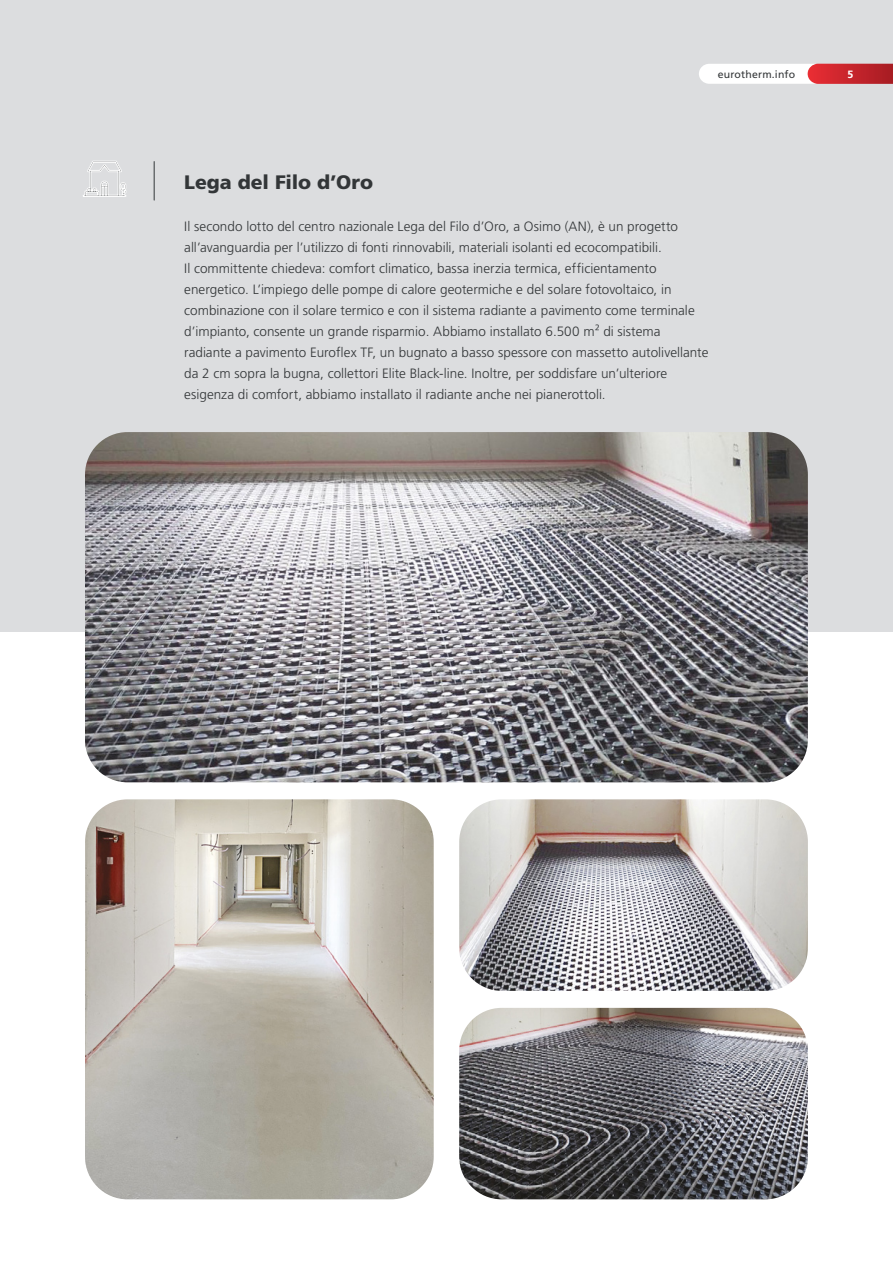
<style>
.page{position:relative;width:893px;height:1263px;background:#fff}
.page>*{position:absolute;margin:0;border:0;box-sizing:border-box;transform-origin:0 0}
.t1{font:900 19.5px "Frutiger LT Pro";color:#333638}
.t2{font:300 13.5px/21px "Frutiger LT Pro";color:#333638}
.t3{font:10.5px "Frutiger LT Pro";letter-spacing:.015em;color:#333638}
.t4{font:700 10.5px "Frutiger LT Pro";color:#fff}
</style>
<div class="page">
<div style="left:0;top:0;width:893px;height:631px;background:#dcdddf"></div>
<hr style="left:154px;top:162px;width:1px;height:38px;background:#333638">
<svg style="left:83px;top:161px;width:43px;height:36px"></svg>
<img style="left:459px;top:799px;width:349px;height:192px">
<img style="left:459px;top:1008px;width:349px;height:191px">
<img style="left:85px;top:432px;width:723px;height:350px">
<img style="left:85px;top:799px;width:349px;height:400px">
<svg style="left:699px;top:64px;width:194px;height:20px;background:#e6a1a4"></svg>
<p class="t3" style="left:718px;top:68px;width:79px">eurotherm.info</p>
<p class="t4" style="left:847px;top:68px;width:7px">5</p>
<h1 class="t1" style="left:184px;top:170px;width:190px">Lega del Filo d’Oro</h1>
<p class="t2" style="left:184px;top:216px;width:526px">Il secondo lotto del centro nazionale Lega del Filo d’Oro, a Osimo (AN), è un progetto all’avanguardia per l’utilizzo di fonti rinnovabili, materiali isolanti ed ecocompatibili.<br>Il committente chiedeva: comfort climatico, bassa inerzia termica, efficientamento energetico. L’impiego delle pompe di calore geotermiche e del solare fotovoltaico, in combinazione con il solare termico e con il sistema radiante a pavimento come terminale d’impianto, consente un grande risparmio. Abbiamo installato 6.500 m² di sistema radiante a pavimento Eurofl ex TF, un bugnato a basso spessore con massetto autolivellante da 2 cm sopra la bugna, collettori Elite Black-line. Inoltre, per soddisfare un’ulteriore esigenza di comfort, abbiamo installato il radiante anche nei pianerottoli.</p>
</div>
